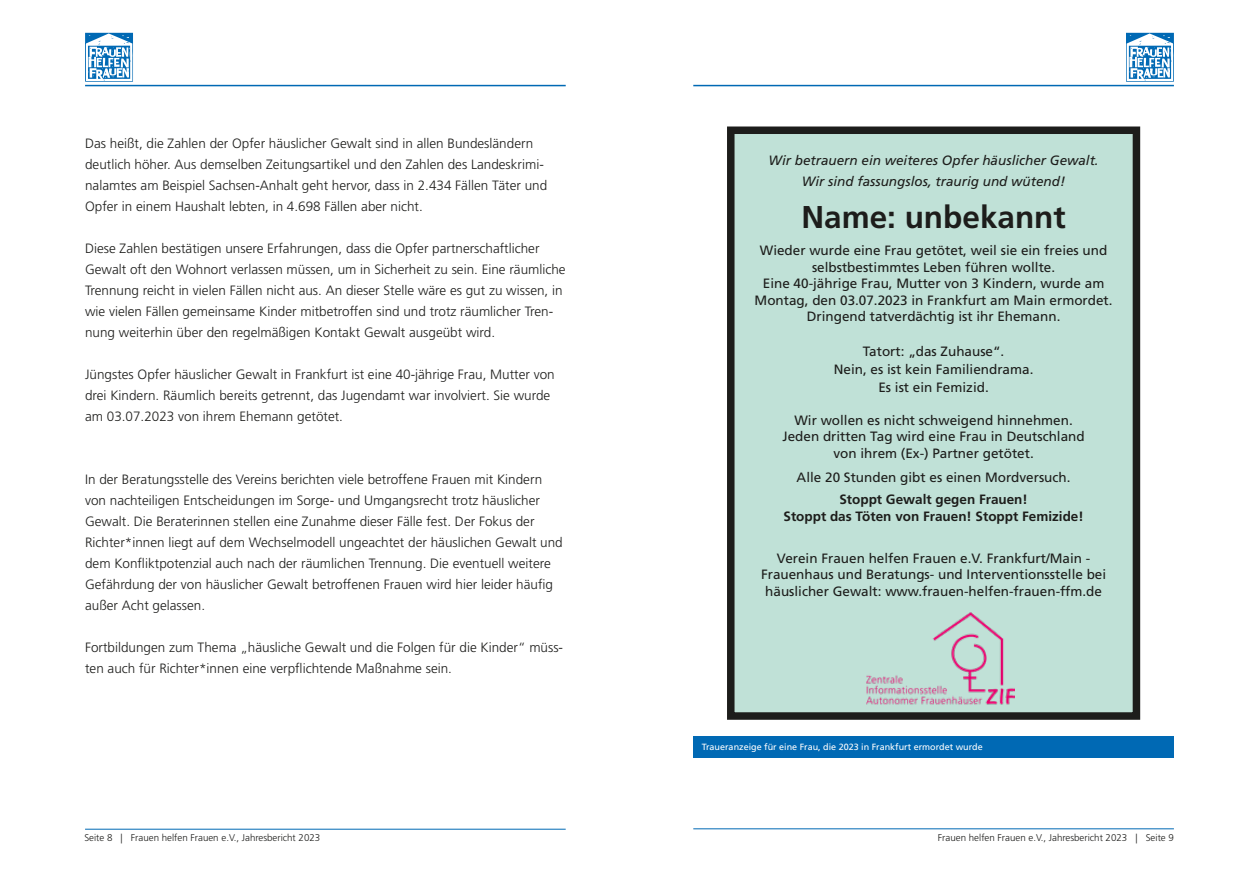
<style>
.page{position:relative;width:1259px;height:893px;background:#fff}
.page>*{position:absolute;margin:0;border:0;box-sizing:border-box;transform-origin:0 0}
.t1{font:700 31.5px "Frutiger LT Std";color:#1d1d1b}
.t2{font:300 13.5px/21px "Frutiger LT Std";color:#1d1d1b}
.t3{font:13.5px/16.5px "Frutiger LT Std";color:#1d1d1b;text-align:center}
.t4{font:italic 13.5px/21px "Frutiger LT Std";color:#1d1d1b;text-align:center}
.t5{font:700 13.5px/16.5px "Frutiger LT Std";color:#1d1d1b;text-align:center}
.t6{font:300 9.75px "Frutiger LT Std";color:#1d1d1b}
.t7{font:9px "Frutiger LT Std";color:#fff}
</style>
<div class="page">
<svg style="left:1126px;top:33px;width:48px;height:49px"></svg>
<svg style="left:85px;top:33px;width:48px;height:49px"></svg>
<hr style="left:693px;top:85px;width:481px;height:1px;background:#0069b4">
<hr style="left:85px;top:85px;width:481px;height:1px;background:#0069b4">
<hr style="left:85px;top:829px;width:481px;height:1px;background:#0069b4">
<hr style="left:693px;top:828px;width:481px;height:1px;background:#0069b4">
<div style="left:693px;top:736px;width:481px;height:21px;background:#0069b4"></div>
<div style="left:731px;top:130px;width:405px;height:586px;background:#c0e1d7"></div>
<div style="left:727px;top:126px;width:413px;height:594px;border:8px solid #1d1d1b"></div>
<img style="left:866px;top:612px;width:148px;height:108px">
<p class="t2" style="left:85px;top:133px;width:463px">Das heißt, die Zahlen der Opfer häuslicher Gewalt sind in allen Bundesländern deutlich höher. Aus demselben Zeitungsartikel und den Zahlen des Landeskrimi&shy;nalamtes am Beispiel Sachsen-Anhalt geht hervor, dass in 2.434 Fällen Täter und Opfer in einem Haushalt lebten, in 4.698 Fällen aber nicht.</p>
<p class="t2" style="left:85px;top:238px;width:482px">Diese Zahlen bestätigen unsere Erfahrungen, dass die Opfer partnerschaftlicher Gewalt oft den Wohnort verlassen müssen, um in Sicherheit zu sein. Eine räumliche Trennung reicht in vielen Fällen nicht aus. An dieser Stelle wäre es gut zu wissen, in wie vielen Fällen gemeinsame Kinder mitbetroffen sind und trotz räumlicher Tren&shy;nung weiterhin über den regelmäßigen Kontakt Gewalt ausgeübt wird.</p>
<p class="t2" style="left:85px;top:364px;width:471px">Jüngstes Opfer häuslicher Gewalt in Frankfurt ist eine 40-jährige Frau, Mutter von drei Kindern. Räumlich bereits getrennt, das Jugendamt war involviert. Sie wurde am 03.07.2023 von ihrem Ehemann getötet.</p>
<p class="t2" style="left:85px;top:469px;width:479px">In der Beratungsstelle des Vereins berichten viele betroffene Frauen mit Kindern von nachteiligen Entscheidungen im Sorge- und Umgangsrecht trotz häuslicher Gewalt. Die Beraterinnen stellen eine Zunahme dieser Fälle fest. Der Fokus der Richter*innen liegt auf dem Wechselmodell ungeachtet der häuslichen Gewalt und dem Konfliktpotenzial auch nach der räumlichen Trennung. Die eventuell weitere Gefährdung der von häuslicher Gewalt betroffenen Frauen wird hier leider häufig außer Acht gelassen.</p>
<p class="t2" style="left:85px;top:637px;width:479px">Fortbildungen zum Thema „häusliche Gewalt und die Folgen für die Kinder“ müss&shy;ten auch für Richter*innen eine verpflichtende Maßnahme sein.</p>
<p class="t4" style="left:768px;top:150px;width:332px">Wir betrauern ein weiteres Opfer häuslicher Gewalt.<br>Wir sind fassungslos, traurig und wütend!</p>
<h1 class="t1" style="left:801px;top:199px;width:266px">Name: unbekannt</h1>
<p class="t3" style="left:754px;top:242px;width:359px">Wieder wurde eine Frau getötet, weil sie ein freies und selbstbestimmtes Leben führen wollte.<br>Eine 40-jährige Frau, Mutter von 3 Kindern, wurde am Montag, den 03.07.2023 in Frankfurt am Main ermordet.<br>Dringend tatverdächtig ist ihr Ehemann.</p>
<p class="t3" style="left:834px;top:342px;width:201px;line-height:18px">Tatort: „das Zuhause“.<br>Nein, es ist kein Familiendrama.<br>Es ist ein Femizid.</p>
<p class="t3" style="left:782px;top:412px;width:304px">Wir wollen es nicht schweigend hinnehmen.<br>Jeden dritten Tag wird eine Frau in Deutschland von ihrem (Ex-) Partner getötet.</p>
<p class="t3" style="left:796px;top:469px;width:275px">Alle 20 Stunden gibt es einen Mordversuch.</p>
<p class="t5" style="left:783px;top:491px;width:302px">Stoppt Gewalt gegen Frauen!<br>Stoppt das Töten von Frauen! Stoppt Femizide!</p>
<p class="t3" style="left:761px;top:550px;width:347px">Verein Frauen helfen Frauen e.V. Frankfurt/Main -<br>Frauenhaus und Beratungs- und Interventionsstelle bei häuslicher Gewalt: www.frauen-helfen-frauen-ffm.de</p>
<p class="t7" style="left:702px;top:742px;width:282px">Traueranzeige für eine Frau, die 2023 in Frankfurt ermordet wurde</p>
<p class="t6" style="left:84px;top:832px;width:237px">Seite 8 | Frauen helfen Frauen e.V., Jahresbericht 2023</p>
<p class="t6" style="left:938px;top:832px;width:237px">Frauen helfen Frauen e.V., Jahresbericht 2023 | Seite 9</p>
</div>
